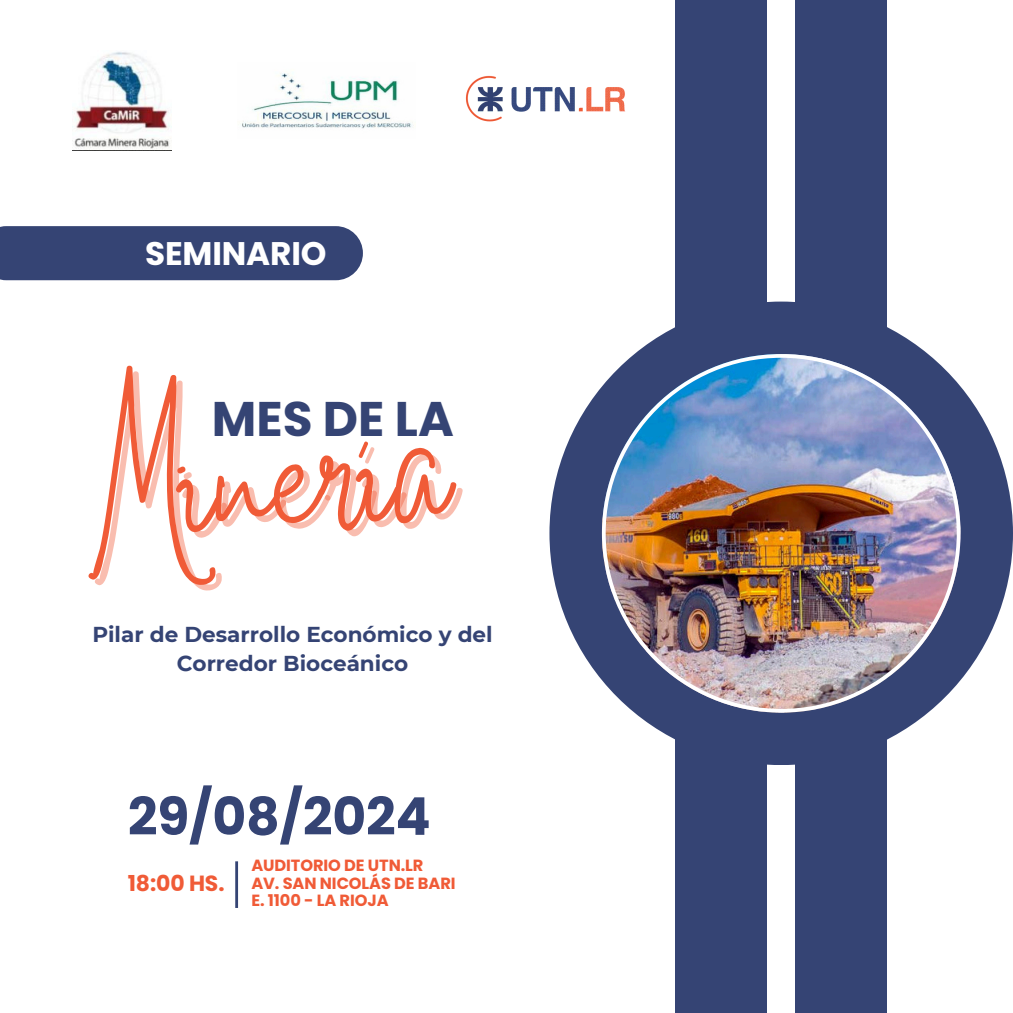
<style>
.page{position:relative;width:1013px;height:1013px;background:#fff}
.page>*{position:absolute;margin:0;border:0;box-sizing:border-box;transform-origin:0 0}
.t1{font:135.12px "White Star";color:#f05b37}
.t2{font:700 52px "Poppins";letter-spacing:-.005em;color:#354474}
.t3{font:700 48.5px "Poppins";color:#354474}
.t4{font:700 32.62px "Poppins";letter-spacing:-.005em;color:#fff}
.t5{font:700 21.88px "Poppins";color:#f05b37}
.t6{font:700 21.5px/29.5px "Montserrat";color:#354474;text-align:center}
.t7{font:700 16.12px/17.8px "Poppins";letter-spacing:-.005em;color:#f05b37}
</style>
<div class="page">
<div style="left:675px;top:0;width:92px;height:1012px;background:#354474"></div>
<div style="left:795px;top:0;width:92px;height:1012px;background:#354474"></div>
<div style="left:549px;top:301px;width:463px;height:464px;background:#354474;border-radius:50%"></div>
<img style="left:602px;top:354px;width:358px;height:358px">
<hr style="left:235px;top:861px;width:3px;height:47px;background:#354474">
<img style="left:72px;top:52px;width:98px;height:97px">
<img style="left:242px;top:73px;width:172px;height:56px">
<img style="left:465px;top:75px;width:160px;height:47px">
<div style="left:0;top:226px;width:363px;height:54px;background:#354474"></div>
<p class="t4" style="left:145px;top:230px;width:183px">SEMINARIO</p>
<p class="t1" style="left:82px;top:454px;width:371px;rotate:-3deg">Minería</p>
<p class="t6" style="left:92px;top:619px;width:402px">Pilar de Desarrollo Económico y del<br>Corredor Bioceánico</p>
<h4 class="t3" style="left:212px;top:384px;width:243px">MES DE LA</h4>
<h1 class="t2" style="left:128px;top:780px;width:304px">29/08/2024</h1>
<h2 class="t5" style="left:128px;top:868px;width:98px">18:00 HS.</h2>
<h5 class="t7" style="left:251px;top:856px;width:173px">AUDITORIO DE UTN.LR</h5>
<h2 class="t7" style="left:251px;top:874px;width:206px">AV. SAN NICOLÁS DE BARI<br>E. 1100 - LA RIOJA</h2>
</div>
